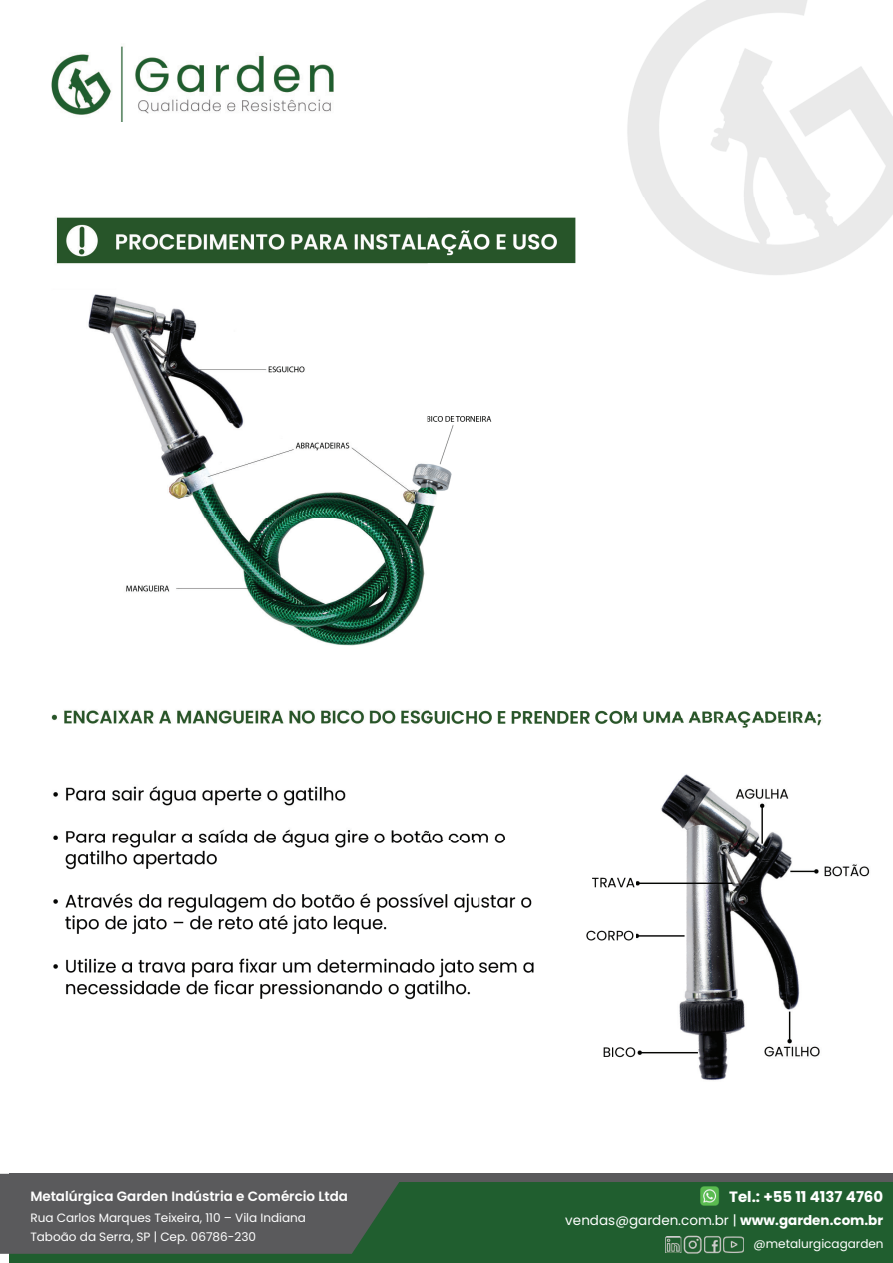
<style>
.page{position:relative;width:893px;height:1263px;background:#fff}
.page>*{position:absolute;margin:0;border:0;box-sizing:border-box;transform-origin:0 0}
.t1{font:700 15px "Poppins";color:#fff}
.t2{font:600 13.5px "Poppins";color:#fff}
.t3{font:13.5px "Poppins";letter-spacing:.005em;color:#fff}
.t4{font:12px/19.5px "Poppins";letter-spacing:-.005em;color:#fff}
.s1{font-weight:700}
</style>
<div class="page">
<img style="left:627px;top:0;width:266px;height:275px">
<img style="left:51px;top:46px;width:283px;height:75px">
<div style="left:10px;top:1181px;width:883px;height:82px;background:#205e2f"></div>
<div style="left:10px;top:1174px;width:883px;height:8px;background:#5a5a5c"></div>
<div style="left:0;top:1174px;width:399px;height:80px;background:#5a5a5c"></div>
<img style="left:700px;top:1186px;width:19px;height:20px">
<img style="left:683px;top:1235px;width:61px;height:19px">
<img style="left:702px;top:1235px;width:2px;height:19px">
<img style="left:665px;top:1237px;width:16px;height:16px">
<svg style="left:681px;top:1237px;width:1px;height:16px"></svg>
<img style="left:51px;top:197px;width:584px;height:861px">
<img style="left:634px;top:299px;width:236px;height:782px">
<img style="left:627px;top:719px;width:243px;height:62px">
<p class="t2" style="left:30px;top:1189px;width:319px">Metalúrgica Garden Indústria e Comércio Ltda</p>
<p class="t4" style="left:30px;top:1208px;width:277px">Rua Carlos Marques Teixeira, 110 – Vila Indiana<br>Taboão da Serra, SP | Cep. 06786-230</p>
<p class="t1" style="left:729px;top:1188px;width:156px">Tel.: +55 11 4137 4760</p>
<p class="t3" style="left:565px;top:1212px;width:319px">vendas@garden.com.br | <span class="s1">www.garden.com.br</span></p>
<p class="t4" style="left:753px;top:1233px;width:132px">@metalurgicagarden</p>
</div>
